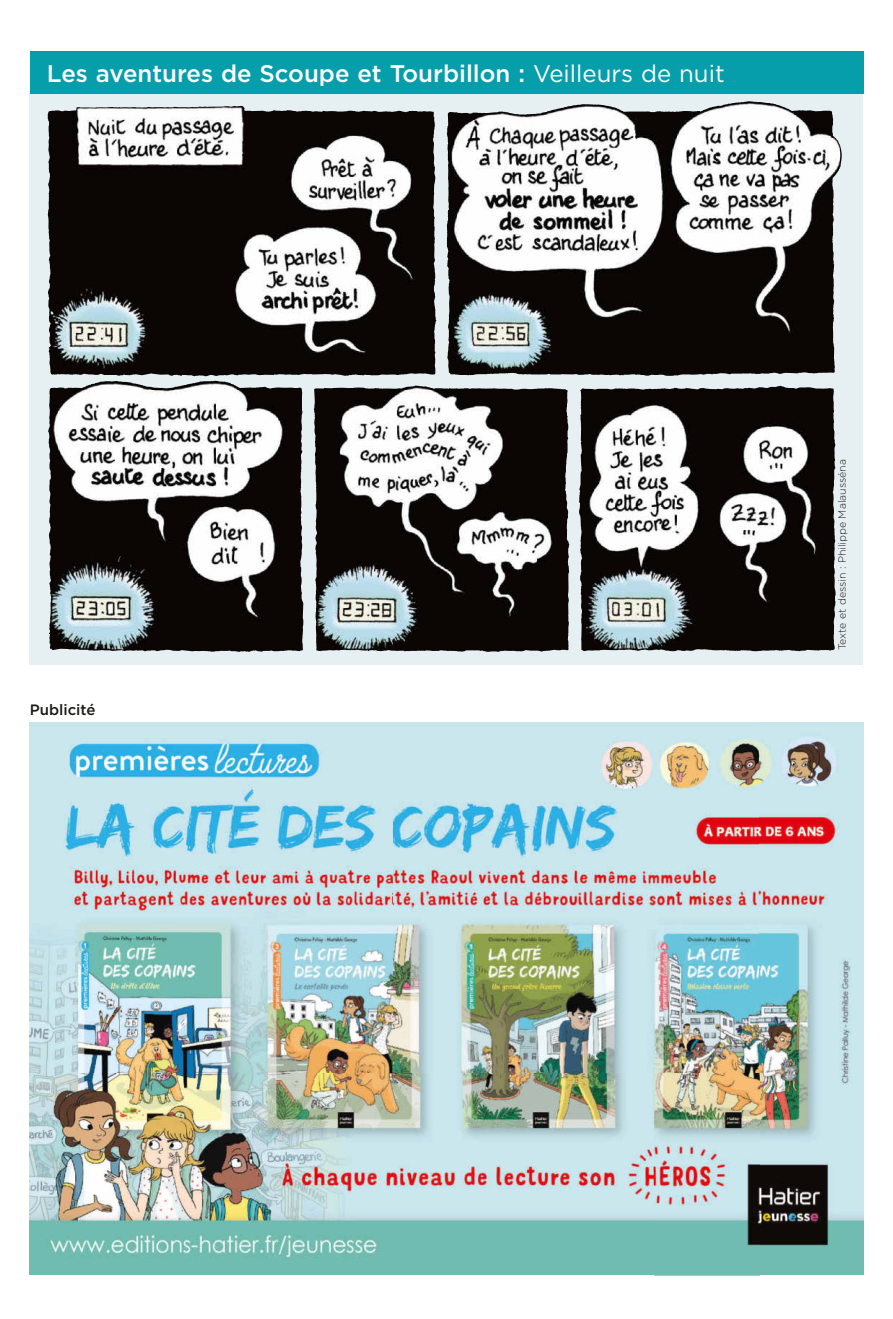
<style>
.page{position:relative;width:893px;height:1319px;background:#fff}
.page>*{position:absolute;margin:0;border:0;box-sizing:border-box;transform-origin:0 0}
.t1{font:500 24px "Gotham";color:#fff}
.t2{font:500 15px "Gotham";color:#1a1a18}
.t3{font:300 10.5px "Gotham";color:#1a1a18}
.s1{font-weight:400}
</style>
<div class="page">
<img style="left:30px;top:722px;width:833px;height:553px">
<svg style="left:30px;top:94px;width:833px;height:571px"></svg>
<img style="left:648px;top:102px;width:99px;height:10px">
<div style="left:30px;top:51px;width:833px;height:43px;background:#079eac"></div>
<p class="t1" style="left:47px;top:58px;width:679px">Les aventures de Scoupe et Tourbillon : <span class="s1">Veilleurs de nuit</span></p>
<p class="t2" style="left:30px;top:700px;width:67px">publicité</p>
<p class="t3" style="left:835px;top:650px;width:192px;rotate:-90deg">Texte et dessin : Philippe Malausséna</p>
</div>
